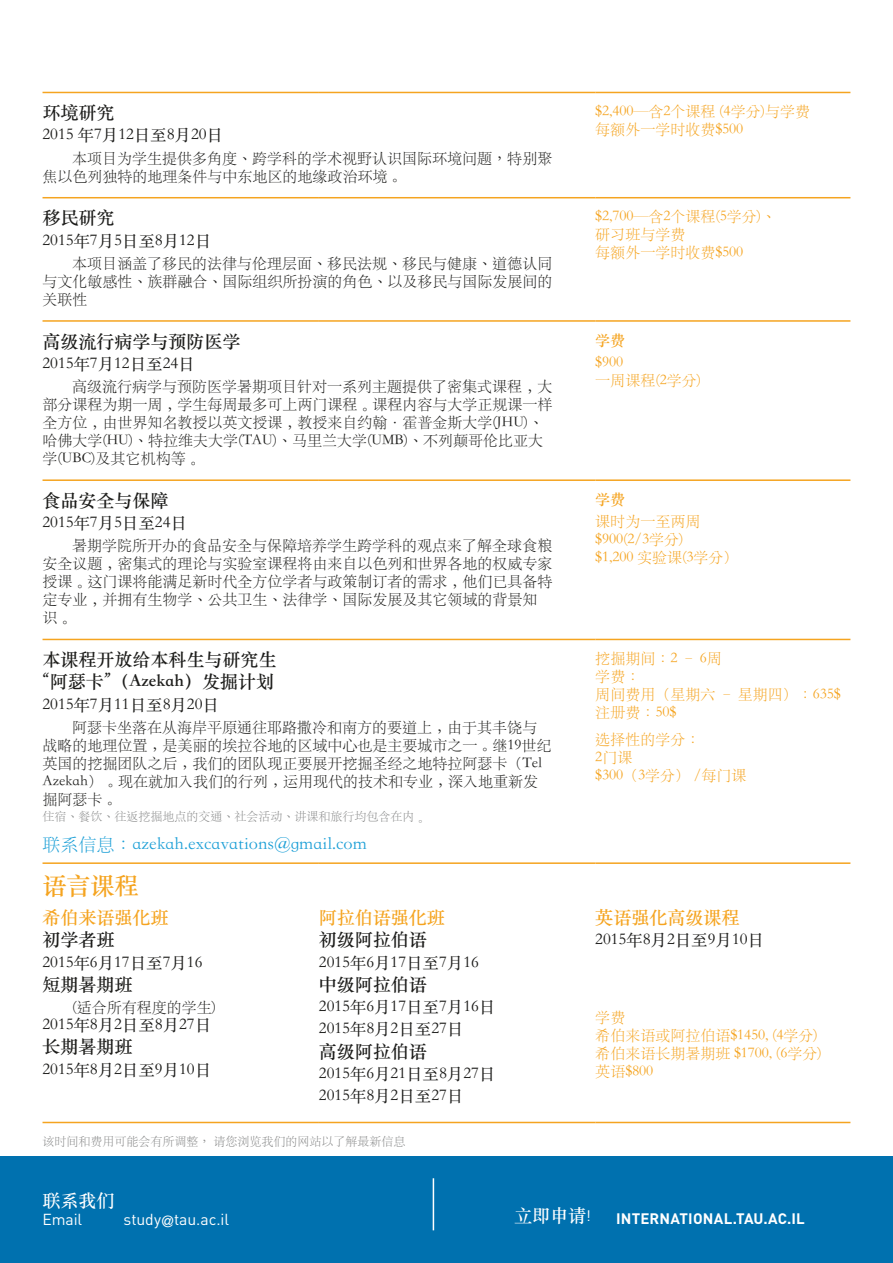
<style>
.page{position:relative;width:893px;height:1263px;background:#fff}
.page>*{position:absolute;margin:0;border:0;box-sizing:border-box;transform-origin:0 0}
.t1{font:24px "ST Songti TC Bold";color:#f5a420}
.t2{font:18px/22.2px "ST Songti TC Bold";color:#1c1c1a}
.t3{font:18px "ST Songti TC Light";color:#199ed6}
.t4{font:18px "ST Songti TC Bold";color:#f5a420}
.t5{font:18px "ST Songti TC Bold";color:#fff}
.t6{font:16.5px/22.2px "ST Songti TC Regular";color:#1c1c1a}
.t7{font:15.75px "DINOT";letter-spacing:-.005em;color:#fff}
.t8{font:15px/18px "ST Songti TC Light";color:#1c1c1a}
.t9{font:15px/18px "ST Songti TC Light";color:#f5a420}
.t10{font:700 15px "DINOT";letter-spacing:.005em;color:#fff}
.t11{font:15px "ST Songti TC Bold";color:#f5a420}
.t12{font:12px "ST Songti TC Light";color:#868787}
.s1{font-family:"Helvetica Neue LT Std"}
.s2{font-family:"DINOT";font-size:15px}
</style>
<div class="page">
<div style="left:0;top:1157px;width:893px;height:106px;background:#0071af"></div>
<hr style="left:433px;top:1178px;width:1px;height:52px;background:#fff">
<hr style="left:43px;top:1122px;width:276px;height:1px;background:#f5a420">
<hr style="left:319px;top:1122px;width:276px;height:1px;background:#f5a420">
<hr style="left:595px;top:1122px;width:255px;height:1px;background:#f5a420">
<hr style="left:43px;top:320px;width:276px;height:2px;background:#f5a420">
<hr style="left:319px;top:320px;width:276px;height:2px;background:#f5a420">
<hr style="left:595px;top:320px;width:255px;height:2px;background:#f5a420">
<hr style="left:43px;top:479px;width:276px;height:2px;background:#f5a420">
<hr style="left:319px;top:479px;width:276px;height:2px;background:#f5a420">
<hr style="left:595px;top:479px;width:255px;height:2px;background:#f5a420">
<hr style="left:43px;top:639px;width:276px;height:1px;background:#f5a420">
<hr style="left:319px;top:639px;width:276px;height:1px;background:#f5a420">
<hr style="left:595px;top:639px;width:255px;height:1px;background:#f5a420">
<hr style="left:43px;top:862px;width:276px;height:2px;background:#f5a420">
<hr style="left:319px;top:862px;width:276px;height:2px;background:#f5a420">
<hr style="left:595px;top:862px;width:255px;height:2px;background:#f5a420">
<hr style="left:43px;top:92px;width:276px;height:1px;background:#f5a420">
<hr style="left:319px;top:92px;width:276px;height:1px;background:#f5a420">
<hr style="left:595px;top:92px;width:255px;height:1px;background:#f5a420">
<hr style="left:43px;top:197px;width:276px;height:1px;background:#f5a420">
<hr style="left:319px;top:197px;width:276px;height:1px;background:#f5a420">
<hr style="left:595px;top:197px;width:255px;height:1px;background:#f5a420">
<p class="t2" style="left:43px;top:101px;width:73px">环境研究</p>
<p class="t6" style="left:43px;top:124px;width:182px">2015 年7月12日至8月20日</p>
<p class="t8" style="left:43px;top:148px;width:511px;text-indent:30px">本项目为学生提供多角度、跨学科的学术视野认识国际环境问题，特别聚焦以色列独特的地理条件与中东地区的地缘政治环境。</p>
<p class="t2" style="left:43px;top:207px;width:73px">移民研究</p>
<p class="t6" style="left:43px;top:229px;width:170px">2015年7月5日至8月12日</p>
<p class="t8" style="left:43px;top:253px;width:511px;text-align:justify;text-indent:30px">本项目涵盖了移民的法律与伦理层面、移民法规、移民与健康、道德认同与文化敏感性、族群融合、国际组织所扮演的角色、以及移民与国际发展间的关联性</p>
<p class="t2" style="left:43px;top:330px;width:200px">高级流行病学与预防医学</p>
<p class="t6" style="left:43px;top:352px;width:154px">2015年7月12日至24日</p>
<p class="t8" style="left:43px;top:377px;width:512px;text-indent:30px">高级流行病学与预防医学暑期项目针对一系列主题提供了密集式课程，大部分课程为期一周，学生每周最多可上两门课程。课程内容与大学正规课一样全方位，由世界知名教授以英文授课，教授来自约翰·霍普金斯大学(JHU)、哈佛大学(HU)、特拉维夫大学(TAU)、马里兰大学(UMB)、不列颠哥伦比亚大学(UBC)及其它机构等。</p>
<p class="t2" style="left:43px;top:489px;width:127px">食品安全与保障</p>
<p class="t6" style="left:43px;top:511px;width:146px">2015年7月5日至24日</p>
<p class="t8" style="left:43px;top:536px;width:511px;text-align:justify;text-indent:30px">暑期学院所开办的食品安全与保障培养学生跨学科的观点来了解全球食粮安全议题，密集式的理论与实验室课程将由来自以色列和世界各地的权威专家授课。这门课将能满足新时代全方位学者与政策制订者的需求，他们已具备特定专业，并拥有生物学、公共卫生、法律学、国际发展及其它领域的背景知</p>
<p class="t8" style="left:43px;top:610px;width:31px">识。</p>
<p class="t2" style="left:43px;top:648px;width:236px">本课程开放给本科生与研究生“阿瑟卡”（Azekah）发掘计划</p>
<p class="t6" style="left:43px;top:693px;width:178px">2015年7月11日至8月20日</p>
<p class="t8" style="left:43px;top:717px;width:511px;text-indent:30px">阿瑟卡坐落在从海岸平原通往耶路撒冷和南方的要道上，由于其丰饶与战略的地理位置，是美丽的埃拉谷地的区域中心也是主要城市之一。继19世纪英国的挖掘团队之后，我们的团队现正要展开挖掘圣经之地特拉阿瑟卡（Tel Azekah）。现在就加入我们的行列，运用现代的技术和专业，深入地重新发掘阿瑟卡。</p>
<p class="t12" style="left:43px;top:809px;width:386px">住宿、餐饮、往返挖掘地点的交通、社会活动、讲课和旅行均包含在内。</p>
<p class="t3" style="left:43px;top:833px;width:326px">联系信息：azekah.excavations@gmail.com</p>
<h1 class="t1" style="left:43px;top:871px;width:97px">语言课程</h1>
<p class="t4" style="left:43px;top:906px;width:127px">希伯来语强化班</p>
<p class="t2" style="left:43px;top:929px;width:73px">初学者班</p>
<p class="t6" style="left:43px;top:951px;width:161px">2015年6月17日至7月16</p>
<p class="t2" style="left:43px;top:973px;width:91px">短期暑期班</p>
<p class="t8" style="left:72px;top:998px;width:145px">(适合所有程度的学生)</p>
<p class="t6" style="left:43px;top:1013px;width:170px">2015年8月2日至8月27日</p>
<p class="t2" style="left:43px;top:1036px;width:91px">长期暑期班</p>
<p class="t6" style="left:43px;top:1058px;width:170px">2015年8月2日至9月10日</p>
<p class="t4" style="left:319px;top:906px;width:127px">阿拉伯语强化班</p>
<p class="t2" style="left:319px;top:929px;width:109px">初级阿拉伯语</p>
<p class="t6" style="left:319px;top:951px;width:161px">2015年6月17日至7月16</p>
<p class="t2" style="left:319px;top:973px;width:109px">中级阿拉伯语</p>
<p class="t6" style="left:319px;top:995px;width:178px">2015年6月17日至7月16日<br>2015年8月2日至27日</p>
<p class="t2" style="left:319px;top:1040px;width:109px">高级阿拉伯语</p>
<p class="t6" style="left:319px;top:1062px;width:178px">2015年6月21日至8月27日<br>2015年8月2日至27日</p>
<p class="t12" style="left:43px;top:1134px;width:365px">该时间和费用可能会有所调整，请您浏览我们的网站以了解最新信息</p>
<p class="t9" style="left:595px;top:102px;width:216px">$2,400─含2个课程 (4学分)与学费每额外一学时收费$500</p>
<p class="t9" style="left:595px;top:207px;width:182px">$2,700─含2个课程(5学分)、研习班与学费<br>每额外一学时收费$500</p>
<p class="t11" style="left:595px;top:330px;width:31px">学费</p>
<p class="t9" style="left:595px;top:352px;width:107px">$900<br>一周课程(2学分)</p>
<p class="t11" style="left:595px;top:490px;width:31px">学费</p>
<p class="t9" style="left:595px;top:511px;width:145px">课时为一至两周$900(2/3学分)<br>$1,200 实验课(3学分）</p>
<p class="t9" style="left:595px;top:648px;width:247px">挖掘期间：2 – 6周<br>学费：<br>周间费用（星期六 – 星期四）：635$注册费：50$</p>
<p class="t9" style="left:595px;top:729px;width:153px">选择性的学分：<br>2门课<br>$300（3学分） /每门课</p>
<p class="t4" style="left:595px;top:906px;width:145px">英语强化高级课程</p>
<p class="t6" style="left:595px;top:929px;width:170px">2015年8月2日至9月10日</p>
<p class="t9" style="left:595px;top:1007px;width:228px">学费<br>希伯来语或阿拉伯语$1450, (4学分)希伯来语长期暑期班 $1700, (6学分)英语$800</p>
<p class="t5" style="left:43px;top:1189px;width:73px">联系我们</p>
<p class="t7" style="left:43px;top:1209px;width:41px">Email</p>
<p class="t7" style="left:124px;top:1209px;width:107px">study<span class="s1">@</span>tau.ac.il</p>
<p class="t5" style="left:514px;top:1204px;width:78px">立即申请<span class="s2">!</span></p>
<p class="t10" style="left:616px;top:1209px;width:190px">INTERNATIONAL.TAU.AC.IL</p>
</div>
